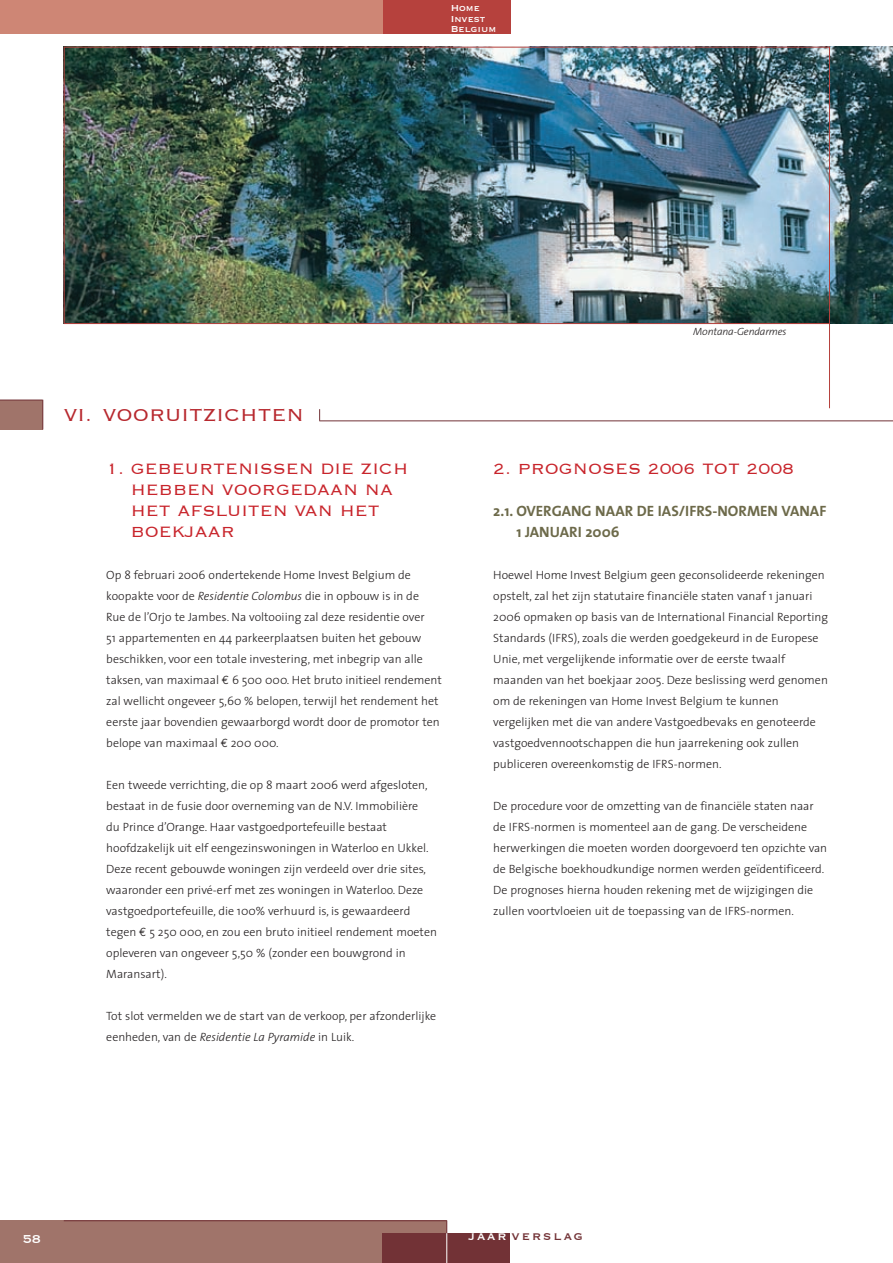
<style>
.page{position:relative;width:893px;height:1263px;background:#fff}
.page>*{position:absolute;margin:0;border:0;box-sizing:border-box;transform-origin:0 0}
.t1{font:300 22.5px "Copperplate";color:#b7282e}
.t2{font:300 19.5px/21px "Copperplate";color:#c8242b}
.t3{font:15.3px "Copperplate";letter-spacing:.13em;color:#723236}
.t4{font:700 15px/21px "The Sans";color:#6d6a4a}
.t5{font:15px "Copperplate";color:#fff}
.t6{font:300 12px/21px "The Sans";color:#231f20}
.t7{font:11.25px/10.5px "Copperplate";color:#fff}
.t8{font:italic 300 10.5px "The Sans";letter-spacing:-.015em;color:#231f20}
.s1{font-style:italic}
.s2{font-family:"Euro Mono";font-weight:400}
.s3{color:#fff}
</style>
<div class="page">
<div style="left:0;top:1220px;width:446px;height:43px;background:#a0746a"></div>
<img style="left:65px;top:47px;width:827px;height:276px">
<div style="left:0;top:0;width:446px;height:34px;background:#ce8675"></div>
<div style="left:383px;top:0;width:127px;height:34px;background:#b6413d"></div>
<hr style="left:64px;top:323px;width:765px;height:1px;background:#b6413d">
<hr style="left:64px;top:47px;width:765px;height:1px;background:#b6413d">
<hr style="left:64px;top:47px;width:1px;height:276px;background:#b6413d">
<hr style="left:829px;top:47px;width:1px;height:361px;background:#b6413d">
<div style="left:383px;top:1233px;width:127px;height:30px;background:#723236"></div>
<div style="left:0;top:400px;width:43px;height:29px;background:#a0746a"></div>
<hr style="left:0;top:400px;width:43px;height:1px;background:#723236">
<svg style="left:43px;top:400px;width:1px;height:29px"></svg>
<hr style="left:64px;top:1220px;width:382px;height:1px;background:#723236">
<svg style="left:446px;top:1220px;width:1px;height:13px"></svg>
<hr style="left:446px;top:1233px;width:1px;height:30px;background:#fff">
<hr style="left:892px;top:47px;width:1px;height:276px;background:#bcbdc0">
<svg style="left:319px;top:409px;width:1px;height:12px"></svg>
<hr style="left:319px;top:421px;width:574px;height:1px;background:#723236">
<p class="t7" style="left:451px;top:2px;width:47px">Home<br>Invest<br>Belgium</p>
<h1 class="t1" style="left:64px;top:400px;width:242px">VI. VOORUITZICHTEN</h1>
<h2 class="t2" style="left:131px;top:457px;width:279px;text-indent:-24px">1. GEBEURTENISSEN DIE ZICH<br>HEBBEN VOORGEDAAN NA<br>HET AFSLUITEN VAN HET<br>BOEKJAAR</h2>
<p class="t6" style="left:106px;top:564px;width:337px">Op 8 februari 2006 ondertekende Home Invest Belgium de koopakte voor de <span class="s1">Residentie Colombus</span> die in opbouw is in de<br>Rue de l’Orjo te Jambes. Na voltooiing zal deze residentie over<br>51 appartementen en 44 parkeerplaatsen buiten het gebouw beschikken, voor een totale investering, met inbegrip van alle taksen, van maximaal <span class="s2">€</span> 6 500 000. Het bruto initieel rendement zal wellicht ongeveer 5,60 % belopen, terwijl het rendement het eerste jaar bovendien gewaarborgd wordt door de promotor ten belope van maximaal <span class="s2">€</span> 200 000.</p>
<p class="t6" style="left:106px;top:774px;width:332px">Een tweede verrichting, die op 8 maart 2006 werd afgesloten, bestaat in de fusie door overneming van de N.V. Immobilière<br>du Prince d’Orange. Haar vastgoedportefeuille bestaat hoofdzakelijk uit elf eengezinswoningen in Waterloo en Ukkel.<br>Deze recent gebouwde woningen zijn verdeeld over drie sites, waaronder een privé-erf met zes woningen in Waterloo. Deze vastgoedportefeuille, die 100% verhuurd is, is gewaardeerd tegen <span class="s2">€</span> 5 250 000, en zou een bruto initieel rendement moeten opleveren van ongeveer 5,50 % (zonder een bouwgrond in Maransart).</p>
<p class="t6" style="left:106px;top:1005px;width:331px">Tot slot vermelden we de start van de verkoop, per afzonderlijke eenheden, van de <span class="s1">Residentie La Pyramide</span> in Luik.</p>
<p class="t8" style="left:693px;top:322px;width:95px">Montana-Gendarmes</p>
<h2 class="t2" style="left:493px;top:457px;width:302px">2. PROGNOSES 2006 TOT 2008</h2>
<p class="t4" style="left:516px;top:500px;width:311px;text-indent:-23px">2.1. OVERGANG NAAR DE IAS/IFRS-NORMEN VANAF<br>1 JANUARI 2006</p>
<p class="t6" style="left:493px;top:564px;width:336px">Hoewel Home Invest Belgium geen geconsolideerde rekeningen opstelt, zal het zijn statutaire financiële staten vanaf 1 januari 2006 opmaken op basis van de International Financial Reporting Standards (IFRS), zoals die werden goedgekeurd in de Europese Unie, met vergelijkende informatie over de eerste twaalf maanden van het boekjaar 2005. Deze beslissing werd genomen om de rekeningen van Home Invest Belgium te kunnen vergelijken met die van andere Vastgoedbevaks en genoteerde vastgoedvennootschappen die hun jaarrekening ook zullen publiceren overeenkomstig de IFRS-normen.</p>
<p class="t6" style="left:493px;top:795px;width:335px">De procedure voor de omzetting van de financiële staten naar de IFRS-normen is momenteel aan de gang. De verscheidene herwerkingen die moeten worden doorgevoerd ten opzichte van de Belgische boekhoudkundige normen werden geïdentificeerd.<br>De prognoses hierna houden rekening met de wijzigingen die zullen voortvloeien uit de toepassing van de IFRS-normen.</p>
<p class="t5" style="left:23px;top:1229px;width:20px">58</p>
<p class="t3" style="left:468px;top:1226px;width:116px"><span class="s3">jaar</span> verslag</p>
</div>
